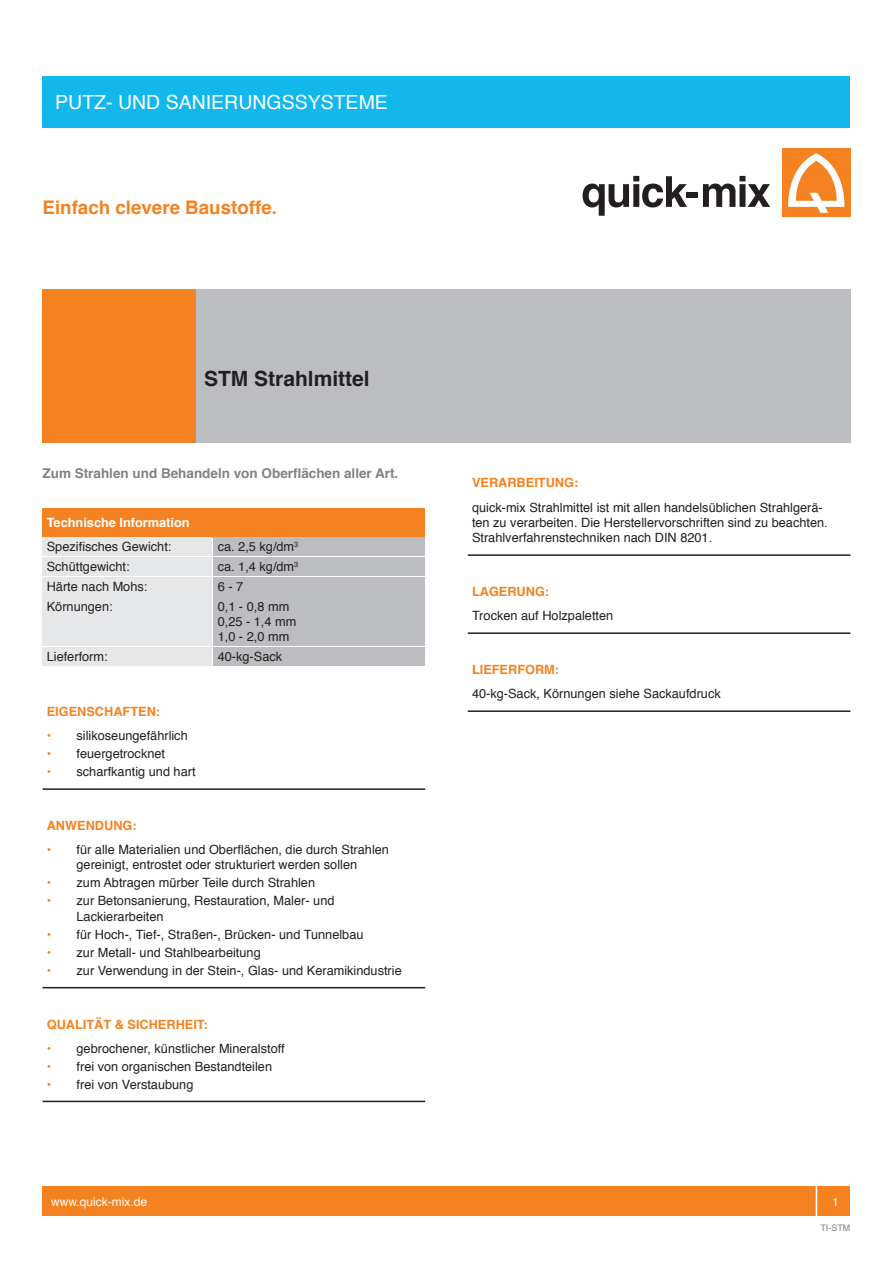
<style>
.page{position:relative;width:893px;height:1263px;background:#fff}
.page>*{position:absolute;margin:0;border:0;box-sizing:border-box;transform-origin:0 0}
.t1{font:700 21px "Helvetica";color:#231f20}
.t2{font:19.5px "Helvetica";color:#fff}
.t3{font:700 18.75px "Helvetica";color:#f58220}
.t4{font:700 13.5px "Helvetica";color:#808285}
.t5{font:12.75px/15.3px "Helvetica";color:#231f20}
.t6{font:700 12.75px "Helvetica";color:#f58220}
.t7{font:700 12.75px "Helvetica";color:#fff}
.t8{font:12px "Helvetica";color:#fff}
.t9{font:9px "Helvetica";color:#808285}
</style>
<div class="page">
<div style="left:43px;top:77px;width:807px;height:51px;background:#12b8ec"></div>
<svg style="left:583px;top:176px;width:104px;height:40px"></svg>
<div style="left:686px;top:192px;width:12px;height:6px;background:#231f20"></div>
<svg style="left:703px;top:176px;width:67px;height:31px"></svg>
<div style="left:782px;top:149px;width:68px;height:68px;background:#f58220"></div>
<svg style="left:788px;top:153px;width:57px;height:60px"></svg>
<div style="left:43px;top:1186px;width:807px;height:30px;background:#f58220"></div>
<div style="left:816px;top:1181px;width:39px;height:40px;border:2px solid #fff"></div>
<div style="left:191px;top:289px;width:659px;height:153px;background:#bcbdc0"></div>
<div style="left:43px;top:289px;width:153px;height:153px;background:#f58220"></div>
<div style="left:43px;top:508px;width:382px;height:29px;background:#f58220"></div>
<div style="left:43px;top:537px;width:169px;height:19px;background:#e6e7e9"></div>
<div style="left:213px;top:537px;width:212px;height:19px;background:#bcbdc0"></div>
<div style="left:43px;top:557px;width:169px;height:19px;background:#e6e7e9"></div>
<div style="left:213px;top:557px;width:212px;height:19px;background:#bcbdc0"></div>
<div style="left:43px;top:577px;width:169px;height:18px;background:#e6e7e9"></div>
<div style="left:213px;top:577px;width:212px;height:18px;background:#bcbdc0"></div>
<div style="left:43px;top:597px;width:169px;height:49px;background:#e6e7e9"></div>
<div style="left:213px;top:597px;width:212px;height:49px;background:#bcbdc0"></div>
<div style="left:43px;top:647px;width:169px;height:19px;background:#e6e7e9"></div>
<div style="left:213px;top:647px;width:212px;height:19px;background:#bcbdc0"></div>
<hr style="left:43px;top:788px;width:382px;height:2px;background:#231f20">
<hr style="left:43px;top:987px;width:382px;height:1px;background:#231f20">
<hr style="left:43px;top:1101px;width:382px;height:1px;background:#231f20">
<hr style="left:468px;top:554px;width:382px;height:2px;background:#231f20">
<hr style="left:468px;top:632px;width:382px;height:2px;background:#231f20">
<hr style="left:468px;top:710px;width:382px;height:2px;background:#231f20">
<p class="t2" style="left:55px;top:87px;width:334px">PUTZ- UND SANIERUNGSSYSTEME</p>
<p class="t3" style="left:43px;top:192px;width:236px">Einfach clevere Baustoffe.</p>
<p class="t1" style="left:204px;top:361px;width:167px">STM Strahlmittel</p>
<p class="t4" style="left:43px;top:462px;width:357px">Zum Strahlen und Behandeln von Oberflächen aller Art.</p>
<p class="t7" style="left:47px;top:512px;width:144px">Technische Information</p>
<p class="t5" style="left:47px;top:539px;width:126px">Spezifisches Gewicht:</p>
<p class="t5" style="left:218px;top:539px;width:82px">ca. 2,5 kg/dm<sup>3</sup></p>
<p class="t5" style="left:47px;top:559px;width:84px">Schüttgewicht:</p>
<p class="t5" style="left:218px;top:559px;width:82px">ca. 1,4 kg/dm<sup>3</sup></p>
<p class="t5" style="left:47px;top:579px;width:102px">Härte nach Mohs:</p>
<p class="t5" style="left:218px;top:579px;width:27px">6 - 7</p>
<p class="t5" style="left:47px;top:599px;width:67px">Körnungen:</p>
<p class="t5" style="left:218px;top:599px;width:73px">0,1 - 0,8 mm</p>
<p class="t5" style="left:218px;top:614px;width:80px">0,25 - 1,4 mm</p>
<p class="t5" style="left:218px;top:629px;width:73px">1,0 - 2,0 mm</p>
<p class="t5" style="left:47px;top:649px;width:62px">Lieferform:</p>
<p class="t5" style="left:218px;top:649px;width:66px">40-kg-Sack</p>
<p class="t6" style="left:47px;top:701px;width:115px">EIGENSCHAFTEN:</p>
<p class="t6" style="left:47px;top:725px;width:6px">•</p>
<p class="t5" style="left:77px;top:728px;width:113px">silikoseungefährlich</p>
<p class="t6" style="left:47px;top:743px;width:6px">•</p>
<p class="t5" style="left:77px;top:746px;width:90px">feuergetrocknet</p>
<p class="t6" style="left:47px;top:762px;width:6px">•</p>
<p class="t5" style="left:77px;top:765px;width:121px">scharfkantig und hart</p>
<p class="t6" style="left:47px;top:815px;width:91px">ANWENDUNG:</p>
<p class="t6" style="left:47px;top:839px;width:6px">•</p>
<p class="t5" style="left:77px;top:842px;width:314px">für alle Materialien und Oberflächen, die durch Strahlen gereinigt, entrostet oder strukturiert werden sollen</p>
<p class="t6" style="left:47px;top:872px;width:6px">•</p>
<p class="t5" style="left:77px;top:876px;width:240px">zum Abtragen mürber Teile durch Strahlen</p>
<p class="t6" style="left:47px;top:891px;width:6px">•</p>
<p class="t5" style="left:77px;top:894px;width:259px">zur Betonsanierung, Restauration, Maler- und<br>Lackierarbeiten</p>
<p class="t6" style="left:47px;top:924px;width:6px">•</p>
<p class="t5" style="left:77px;top:927px;width:289px">für Hoch-, Tief-, Straßen-, Brücken- und Tunnelbau</p>
<p class="t6" style="left:47px;top:942px;width:6px">•</p>
<p class="t5" style="left:77px;top:945px;width:186px">zur Metall- und Stahlbearbeitung</p>
<p class="t6" style="left:47px;top:960px;width:6px">•</p>
<p class="t5" style="left:77px;top:963px;width:327px">zur Verwendung in der Stein-, Glas- und Keramikindustrie</p>
<p class="t6" style="left:47px;top:1014px;width:162px">QUALITÄT &amp; SICHERHEIT:</p>
<p class="t6" style="left:47px;top:1038px;width:6px">•</p>
<p class="t5" style="left:77px;top:1041px;width:210px">gebrochener, künstlicher Mineralstoff</p>
<p class="t6" style="left:47px;top:1056px;width:6px">•</p>
<p class="t5" style="left:77px;top:1059px;width:197px">frei von organischen Bestandteilen</p>
<p class="t6" style="left:47px;top:1074px;width:6px">•</p>
<p class="t5" style="left:77px;top:1077px;width:118px">frei von Verstaubung</p>
<p class="t6" style="left:472px;top:473px;width:108px">VERARBEITUNG:</p>
<p class="t5" style="left:472px;top:500px;width:357px">quick-mix Strahlmittel ist mit allen handelsüblichen Strahlgerä&shy;ten zu verarbeiten. Die Herstellervorschriften sind zu beachten.<br>Strahlverfahrenstechniken nach DIN 8201.</p>
<p class="t6" style="left:472px;top:581px;width:79px">LAGERUNG:</p>
<p class="t5" style="left:472px;top:609px;width:143px">Trocken auf Holzpaletten</p>
<p class="t6" style="left:472px;top:659px;width:89px">LIEFERFORM:</p>
<p class="t5" style="left:472px;top:687px;width:250px">40-kg-Sack, Körnungen siehe Sackaufdruck</p>
<p class="t8" style="left:51px;top:1192px;width:98px">www.quick-mix.de</p>
<p class="t8" style="left:832px;top:1192px;width:8px">1</p>
<p class="t9" style="left:820px;top:1221px;width:31px">TI-STM</p>
</div>
